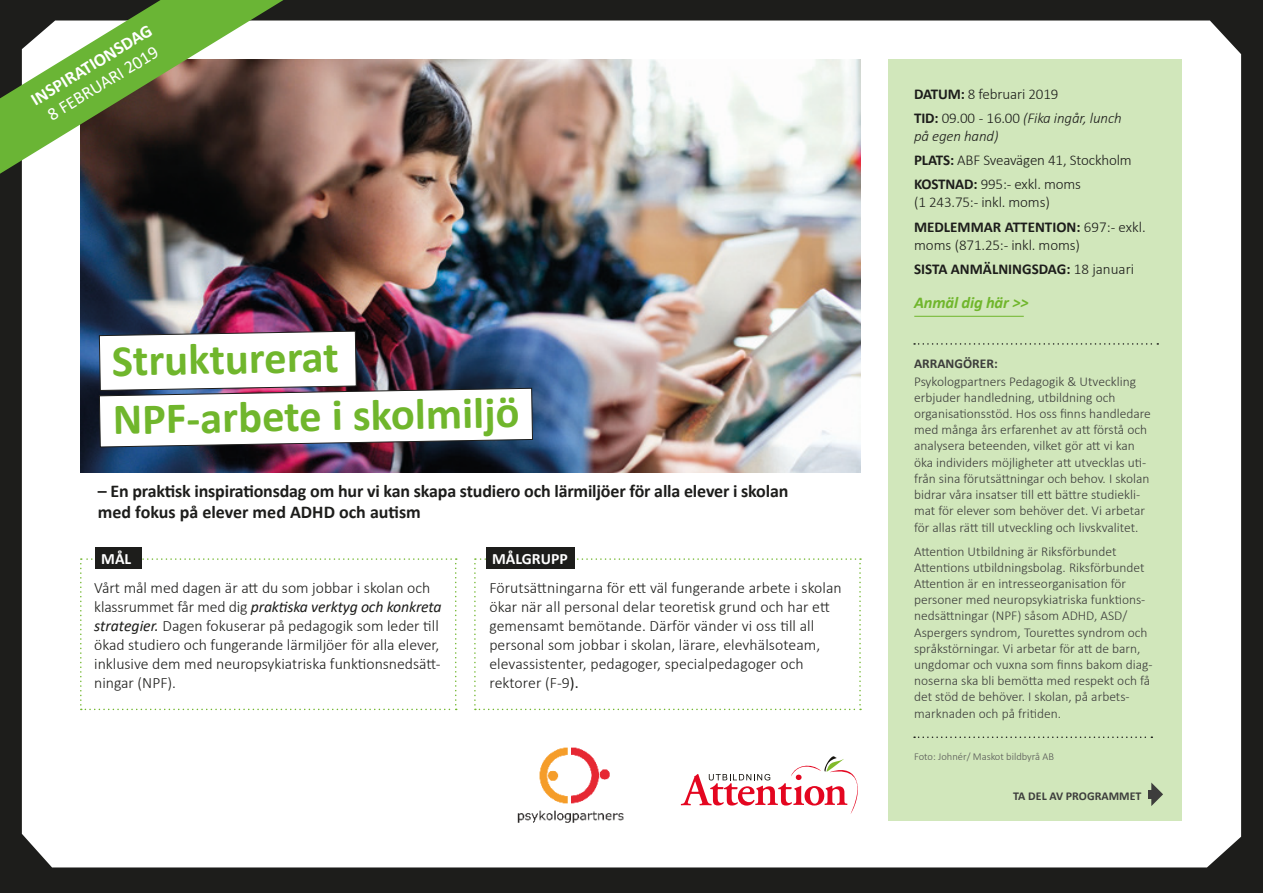
<style>
.page{position:relative;width:1263px;height:893px;background:#1d1d1b}
.page>*{position:absolute;margin:0;border:0;box-sizing:border-box;transform-origin:0 0}
.t1{font:700 44.7px/58.5px "Calibri";color:#70b62c}
.t2{font:700 18px/21.6px "Calibri";letter-spacing:-.01em;color:#1d1d1b}
.t3{font:700 18px "Calibri";color:#fff}
.t4{font:18px "Calibri";color:#fff}
.t5{font:italic 700 16.5px "Calibri";letter-spacing:-.01em;color:#70b62c}
.t6{font:300 15.75px/18.9px "Calibri";color:#1d1d1b}
.t7{font:700 15.75px "Calibri";color:#fff}
.t8{font:300 15px/18px "Calibri";letter-spacing:-.01em;color:#1d1d1b}
.t9{font:italic 300 15px/18px "Calibri";letter-spacing:-.01em;color:#1d1d1b}
.t10{font:700 15px "Calibri";color:#1d1d1b}
.t11{font:300 13.5px/16.2px "Calibri";color:#3d3d3c}
.t12{font:700 13.5px "Calibri";color:#3d3d3c}
.t13{font:700 12px "Calibri";color:#3d3d3c}
.t14{font:300 10.5px "Calibri";color:#575756}
.s1{font-weight:400;font-style:italic}
.s2{font-weight:400}
.s3{font-weight:700}
.s4{font-weight:700;font-style:normal}
.s5{font-style:normal}
.s6{font-weight:300}
</style>
<div class="page">
<div style="left:22px;top:21px;width:1219px;height:846px;background:#fff"></div>
<img style="left:517px;top:746px;width:107px;height:79px">
<img style="left:81px;top:60px;width:779px;height:412px">
<div style="left:889px;top:60px;width:293px;height:761px;background:#d1e7bb"></div>
<svg style="left:681px;top:754px;width:197px;height:64px;background:#f8dbde"></svg>
<svg style="left:0;top:0;width:283px;height:174px"></svg>
<svg style="left:1151px;top:782px;width:12px;height:24px"></svg>
<div style="left:1148px;top:790px;width:7px;height:8px;background:#3d3d3c"></div>
<div style="left:80px;top:558px;width:377px;height:152px;background:#fff"></div>
<div style="left:474px;top:558px;width:387px;height:152px;background:#fff"></div>
<div style="left:486px;top:547px;width:89px;height:22px;background:#1d1d1b"></div>
<div style="left:95px;top:547px;width:46px;height:22px;background:#1d1d1b"></div>
<img style="left:99px;top:330px;width:434px;height:118px">
<svg style="left:914px;top:343px;width:244px;height:2px"></svg>
<hr style="left:914px;top:316px;width:110px;height:1px;background:#70b62c">
<svg style="left:914px;top:736px;width:238px;height:2px"></svg>
<p class="t3" style="left:26px;top:91px;width:140px;rotate:-32deg">INSPIRATIONSDAG</p>
<p class="t4" style="left:43px;top:106px;width:128px;rotate:-32deg">8 FEBRUARI 2019</p>
<p class="t1" style="left:111px;top:331px;width:408px;rotate:-1deg">Strukturerat<br>NPF-arbete i skolmiljö</p>
<p class="t2" style="left:98px;top:480px;width:692px">– En praktisk inspirationsdag om hur vi kan skapa studiero och lärmiljöer för alla elever i skolan med fokus på elever med ADHD och autism</p>
<p class="t7" style="left:101px;top:547px;width:31px">MÅL</p>
<p class="t7" style="left:492px;top:547px;width:77px">MÅLGRUPP</p>
<p class="t6" style="left:94px;top:578px;width:349px">Vårt mål med dagen är att du som jobbar i skolan och klassrummet får med dig <span class="s1">praktiska verktyg och konkreta strategier.</span> Dagen fokuserar på pedagogik som leder till ökad studiero och fungerande lärmiljöer för alla elever, inklusive dem med neuropsykiatriska funktionsnedsätt&shy;ningar (NPF).</p>
<p class="t6" style="left:489px;top:578px;width:354px">Förutsättningarna för ett väl fungerande arbete i skolan ökar när all personal delar teoretisk grund och har ett gemensamt bemötande. Därför vänder vi oss till all personal som jobbar i skolan, lärare, elevhälsoteam, elevassistenter, pedagoger, specialpedagoger och rektorer (F-9<span class="s2">).</span></p>
<p class="t8" style="left:914px;top:85px;width:146px"><span class="s3">DATUM:</span> 8 februari 2019</p>
<p class="t9" style="left:914px;top:109px;width:209px"><span class="s4">TID:</span> <span class="s5">09.00 - 16.00</span> (Fika ingår, lunch på egen hand)</p>
<p class="t8" style="left:914px;top:151px;width:219px"><span class="s3">PLATS:</span> ABF Sveavägen 41, Stockholm</p>
<p class="t8" style="left:914px;top:175px;width:168px"><span class="s3">KOSTNAD:</span> 995:- exkl. moms (1 243.75:- inkl. moms)</p>
<p class="t8" style="left:914px;top:217px;width:233px"><span class="s3">MEDLEMMAR ATTENTION:</span> 697:- exkl. moms (871.25:- inkl. moms)</p>
<p class="t10" style="left:914px;top:258px;width:222px">SISTA ANMÄLNINGSDAG: <span class="s6">18 januari</span></p>
<p class="t5" style="left:914px;top:291px;width:116px">Anmäl dig här &gt;&gt;</p>
<p class="t12" style="left:914px;top:354px;width:85px">ARRANGÖRER:</p>
<p class="t11" style="left:914px;top:373px;width:238px">Psykologpartners Pedagogik &amp; Utveckling erbjuder handledning, utbildning och organisationsstöd. Hos oss finns handledare med många års erfarenhet av att förstå och analysera beteenden, vilket gör att vi kan öka individers möjligheter att utvecklas uti&shy;från sina förutsättningar och behov. I skolan bidrar våra insatser till ett bättre studiekli&shy;mat för elever som behöver det. Vi arbetar för allas rätt till utveckling och livskvalitet.</p>
<p class="t11" style="left:914px;top:543px;width:240px">Attention Utbildning är Riksförbundet Attentions utbildningsbolag. Riksförbundet Attention är en intresseorganisation för personer med neuropsykiatriska funktions&shy;nedsättningar (NPF) såsom ADHD, ASD/ Aspergers syndrom, Tourettes syndrom och språkstörningar. Vi arbetar för att de barn, ungdomar och vuxna som finns bakom diag&shy;noserna ska bli bemötta med respekt och få det stöd de behöver. I skolan, på arbets&shy;marknaden och på fritiden.</p>
<p class="t14" style="left:914px;top:749px;width:142px">Foto: Johnér/ Maskot bildbyrå AB</p>
<p class="t13" style="left:1013px;top:787px;width:130px">TA DEL AV PROGRAMMET</p>
</div>
